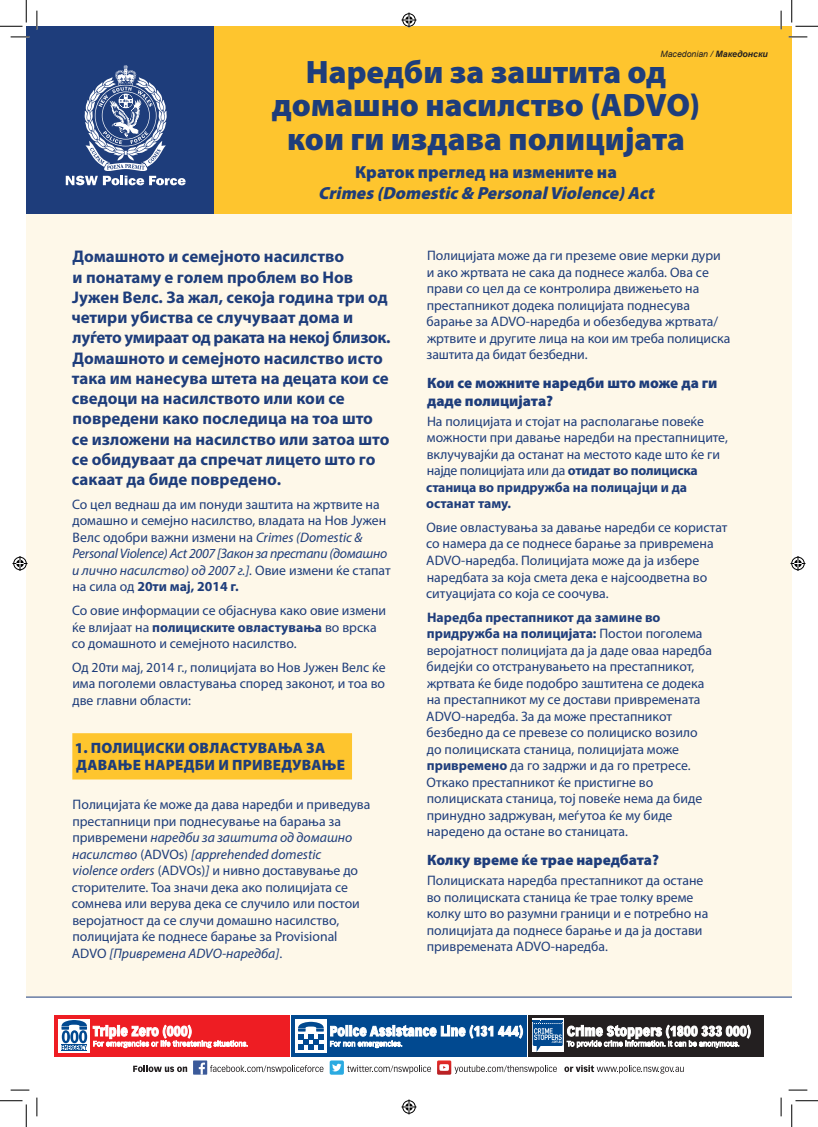
<style>
.page{position:relative;width:818px;height:1127px;background:#fff}
.page>*{position:absolute;margin:0;border:0;box-sizing:border-box;transform-origin:0 0}
.Fact_sheet_heading{font:900 32.5px/33.8px "Myriad Pro";color:#1e3d7b;text-align:center}
.Fact_sheet_heading-2{font:italic 900 17.5px/21px "Myriad Pro";color:#1e3d7b;text-align:center}
.Body_text{font:700 16.88px/20.2px "Myriad Pro";color:#1e3d7b}
.Sub_heading_2{font:900 15px/18px "Myriad Pro";color:#1e3d7b}
.Sub_heading_-_2_line{font:900 15px/17.5px "Myriad Pro";letter-spacing:.02em;color:#1e3d7b}
.Body_text-2{font:13.75px/16.5px "Myriad Pro";color:#1e3d7b}
.t1{font:italic 8.75px "Arial";color:#231f20}
.s1{font-weight:700}
.s2{font-style:normal}
.s3{font-style:italic}
</style>
<div class="page">
<div style="left:26px;top:207px;width:766px;height:789px;background:#fef8e9"></div>
<div style="left:207px;top:26px;width:585px;height:188px;background:#fec52e"></div>
<div style="left:72px;top:733px;width:280px;height:46px;background:#fec52e"></div>
<hr style="left:26px;top:996px;width:766px;height:1px;background:#1e3d7b">
<div style="left:193px;top:1060px;width:14px;height:14px;background:#3b5a9a"></div>
<div style="left:291px;top:1014px;width:235px;height:42px;background:#014990"></div>
<div style="left:295px;top:1018px;width:32px;height:34px;background:#fff"></div>
<svg style="left:298px;top:1021px;width:26px;height:27px"></svg>
<svg style="left:330px;top:1024px;width:193px;height:23px"></svg>
<div style="left:55px;top:1014px;width:235px;height:42px;background:#ee1d23"></div>
<div style="left:59px;top:1018px;width:31px;height:34px;background:#fff"></div>
<svg style="left:61px;top:1020px;width:26px;height:31px"></svg>
<svg style="left:93px;top:1024px;width:155px;height:23px"></svg>
<div style="left:528px;top:1014px;width:235px;height:42px;background:#231f20"></div>
<div style="left:532px;top:1018px;width:31px;height:34px;background:#fff"></div>
<svg style="left:532px;top:1018px;width:218px;height:33px"></svg>
<div style="left:330px;top:1060px;width:14px;height:14px;background:#2aaae1;border-radius:2px"></div>
<svg style="left:332px;top:1063px;width:9px;height:8px"></svg>
<svg style="left:133px;top:1065px;width:54px;height:6px"></svg>
<svg style="left:199px;top:1062px;width:124px;height:12px"></svg>
<svg style="left:347px;top:1065px;width:84px;height:8px"></svg>
<svg style="left:564px;top:1065px;width:120px;height:8px"></svg>
<svg style="left:437px;top:1060px;width:120px;height:14px"></svg>
<div style="left:26px;top:26px;width:188px;height:188px;background:#1e3d7b"></div>
<svg style="left:66px;top:65px;width:120px;height:120px"></svg>
<svg style="left:11px;top:36px;width:18px;height:2px"></svg>
<svg style="left:788px;top:36px;width:19px;height:2px"></svg>
<svg style="left:11px;top:1089px;width:18px;height:1px"></svg>
<svg style="left:788px;top:1089px;width:19px;height:1px"></svg>
<svg style="left:36px;top:11px;width:2px;height:18px"></svg>
<svg style="left:36px;top:1097px;width:2px;height:18px"></svg>
<svg style="left:780px;top:11px;width:2px;height:18px"></svg>
<svg style="left:780px;top:1097px;width:2px;height:18px"></svg>
<svg style="left:0;top:0;width:27px;height:27px"></svg>
<svg style="left:0;top:1100px;width:27px;height:26px"></svg>
<svg style="left:791px;top:0;width:27px;height:27px"></svg>
<svg style="left:791px;top:1100px;width:27px;height:26px"></svg>
<svg style="left:401px;top:13px;width:15px;height:15px"></svg>
<svg style="left:401px;top:1099px;width:15px;height:15px"></svg>
<svg style="left:13px;top:556px;width:15px;height:15px"></svg>
<svg style="left:790px;top:556px;width:15px;height:15px"></svg>
<p class="t1" style="left:660px;top:48px;width:109px">Macedonian / <span class="s1">Македонски</span></p>
<p class="Fact_sheet_heading" style="left:272px;top:53px;width:430px">Наредби за заштита од домашно насилство (ADVO) кои ги издава полицијата</p>
<p class="Fact_sheet_heading-2" style="left:318px;top:161px;width:342px"><span class="s2">Краток преглед на измените на<br></span>Crimes(Domestic&amp; PersonalViolence)Act</p>
<h1 class="Body_text" style="left:71px;top:246px;width:321px">Домашното и семејното насилство<br>и понатаму е голем проблем во Нов Јужен Велс. За жал, секоја година три од четири убиства се случуваат дома и луѓето умираат од раката на некој близок.<br>Домашното и семејното насилство исто така им нанесува штета на децата кои се сведоци на насилството или кои се повредени како последица на тоа што се изложени на насилство или затоа што се обидуваат да спречат лицето што го сакаат да биде повредено.</h1>
<h1 class="Body_text-2" style="left:72px;top:495px;width:320px">Со цел веднаш да им понуди заштита на жртвите на домашно и семејно насилство, владата на Нов Јужен Велс одобри важни измени на <span class="s3">Crimes (Domestic &amp; Personal Violence) Act 2007 [Закон за престапи (домашно и лично насилство) од 2007 г.].</span> Овие измени ќе стапат на сила од <span class="s1">20ти мај, 2014 г.</span></h1>
<h1 class="Body_text-2" style="left:72px;top:601px;width:316px">Со овие информации се објаснува како овие измени ќе влијаат на <span class="s1">полициските овластувања</span> во врска со домашното и семејното насилство.</h1>
<h1 class="Body_text-2" style="left:72px;top:658px;width:315px;text-align:justify">Од 20ти мај, 2014 г., полицијата во Нов Јужен Велс ќе има поголеми овластувања според законот, и тоа во две главни области:</h1>
<h1 class="Sub_heading_-_2_line" style="left:75px;top:738px;width:272px">1. ПОЛИЦИСКИ ОВЛАСТУВАЊА ЗА<br>ДАВАЊЕ НАРЕДБИ И ПРИВЕДУВАЊЕ</h1>
<h1 class="Body_text-2" style="left:72px;top:795px;width:300px">Полицијата ќе може да дава наредби и приведува престапници при поднесување на барања за привремени <span class="s3">наредби за заштита од домашно насилство</span> (ADVOs) <span class="s3">[apprehended domestic<br>violence orders</span> (ADVOs)<span class="s3">]</span> и нивно доставување до сторителите. Тоа значи дека ако полицијата се сомнева или верува дека се случило или постои веројатност да се случи домашно насилство, полицијата ќе поднесе барање за Provisional ADVO <span class="s3">[Привремена ADVO-наредба]</span>.</h1>
<h1 class="Body_text-2" style="left:427px;top:247px;width:305px">Полицијата може да ги преземе овие мерки дури и ако жртвата не сака да поднесе жалба. Ова се прави со цел да се контролира движењето на престапникот додека полицијата поднесува барање за ADVO-наредба и обезбедува жртвата/ жртвите и другите лица на кои им треба полициска заштита да бидат безбедни.</h1>
<p class="Sub_heading_2" style="left:427px;top:373px;width:292px">Кои се можните наредби што може да ги даде полицијата?</p>
<h1 class="Body_text-2" style="left:426px;top:412px;width:303px">На полицијата и стојат на располагање повеќе можности при давање наредби на престапниците, вклучувајќи да останат на местото каде што ќе ги најде полицијата или да <span class="s1">отидат во полициска станица во придружба на полицајци и да останат таму.</span></h1>
<h1 class="Body_text-2" style="left:426px;top:518px;width:303px">Овие овластувања за давање наредби се користат со намера да се поднесе барање за привремена ADVO-наредба. Полицијата може да ја избере наредбата за која смета дека е најсоодветна во ситуацијата со која се соочува.</h1>
<h1 class="Body_text-2" style="left:426px;top:608px;width:287px"><span class="s1">Наредба престапникот да замине во придружба на полицијата:</span> Постои поголема веројатност полицијата да ја даде оваа наредба бидејќи со отстранувањето на престапникот, жртвата ќе биде подобро заштитена се додека на престапникот му се достави привремената ADVO-наредба. За да може престапникот безбедно да се превезе со полициско возило до полициската станица, полицијата може <span class="s1">привремено</span> да го задржи и да го претресе.<br>Откако престапникот ќе пристигне во полициската станица, тој повеќе нема да биде принудно задржуван, меѓутоа ќе му биде наредено да остане во станицата.</h1>
<p class="Sub_heading_2" style="left:427px;top:850px;width:234px">Колку време ќе трае наредбата?</p>
<h1 class="Body_text-2" style="left:427px;top:871px;width:283px">Полициската наредба престапникот да остане во полициската станица ќе трае толку време колку што во разумни граници и е потребно на полицијата да поднесе барање и да ја достави привремената ADVO-наредба.</h1>
</div>
